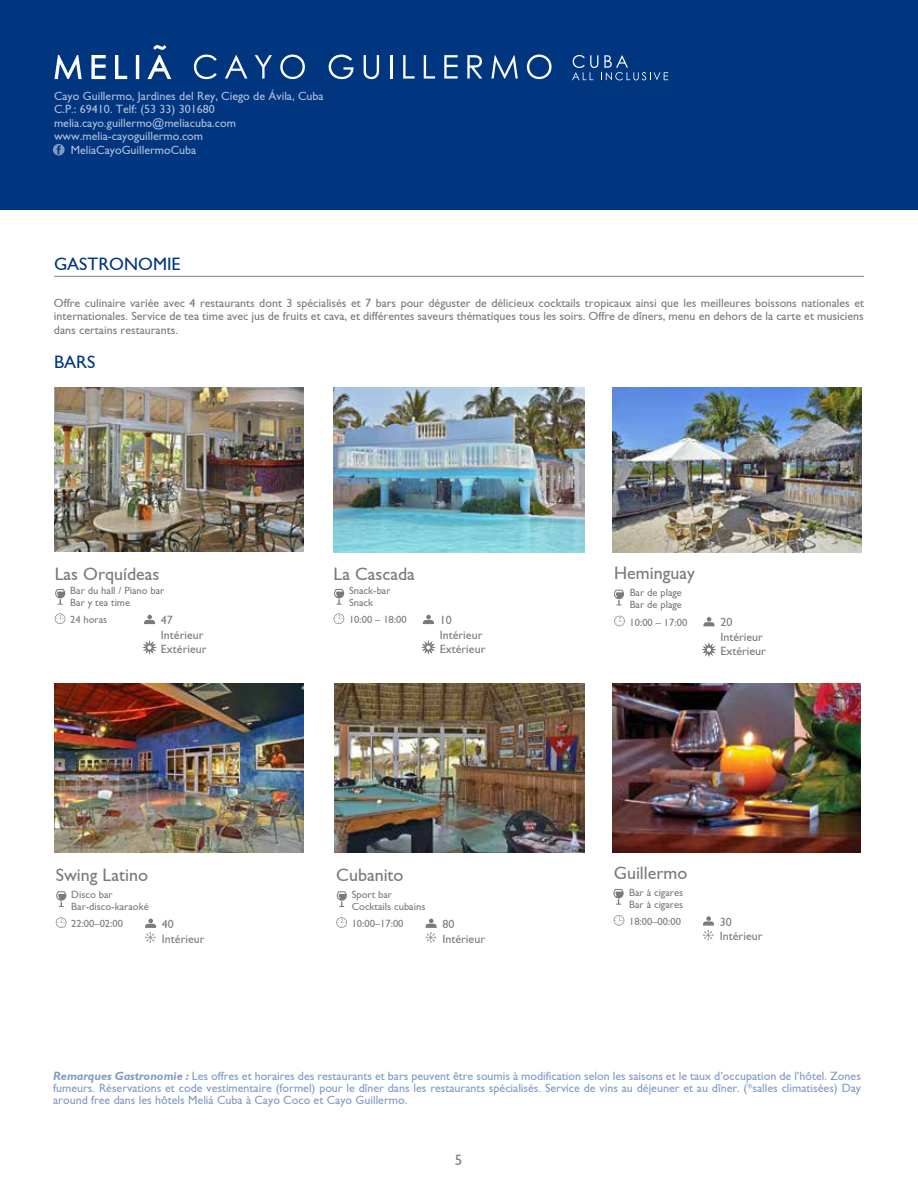
<style>
.page{position:relative;width:918px;height:1188px;background:#fff}
.page>*{position:absolute;margin:0;border:0;box-sizing:border-box;transform-origin:0 0}
.t1{font:18px "Gill Sans";color:#767b7d}
.t2{font:18px "Gill Sans";color:#003580}
.t3{font:15px "Gill Sans";color:#767b7d}
.t4{font:12px/14.4px "Gill Sans";color:#767b7d}
.t5{font:12px/12px "Gill Sans";color:#809ac0;text-align:justify}
.t6{font:12px "Gill Sans";color:#fff}
.t7{font:10.5px/12px "Gill Sans";color:#767b7d}
.s1{font-weight:700;font-style:italic}
</style>
<div class="page">
<div style="left:0;top:0;width:918px;height:210px;background:#003580"></div>
<svg style="left:194px;top:55px;width:23px;height:24px"></svg>
<svg style="left:225px;top:55px;width:22px;height:24px"></svg>
<svg style="left:255px;top:55px;width:17px;height:24px"></svg>
<svg style="left:280px;top:55px;width:25px;height:24px"></svg>
<svg style="left:329px;top:55px;width:25px;height:24px"></svg>
<svg style="left:364px;top:55px;width:15px;height:24px"></svg>
<hr style="left:390px;top:55px;width:2px;height:24px;background:#fff">
<svg style="left:403px;top:55px;width:12px;height:24px"></svg>
<svg style="left:424px;top:55px;width:11px;height:24px"></svg>
<svg style="left:444px;top:55px;width:14px;height:24px"></svg>
<svg style="left:467px;top:55px;width:15px;height:24px"></svg>
<svg style="left:491px;top:55px;width:27px;height:24px"></svg>
<svg style="left:527px;top:55px;width:25px;height:24px"></svg>
<svg style="left:55px;top:45px;width:116px;height:34px"></svg>
<svg style="left:572px;top:55px;width:96px;height:25px"></svg>
<svg style="left:53px;top:144px;width:12px;height:12px"></svg>
<hr style="left:54px;top:276px;width:810px;height:1px;background:#000">
<svg style="left:55px;top:613px;width:10px;height:11px"></svg>
<svg style="left:144px;top:615px;width:11px;height:9px"></svg>
<svg style="left:144px;top:642px;width:11px;height:11px"></svg>
<svg style="left:55px;top:589px;width:10px;height:16px"></svg>
<svg style="left:334px;top:613px;width:10px;height:11px"></svg>
<svg style="left:423px;top:615px;width:11px;height:9px"></svg>
<svg style="left:423px;top:642px;width:11px;height:11px"></svg>
<svg style="left:334px;top:589px;width:10px;height:16px"></svg>
<svg style="left:56px;top:917px;width:10px;height:11px"></svg>
<svg style="left:145px;top:919px;width:11px;height:24px"></svg>
<svg style="left:56px;top:891px;width:10px;height:16px"></svg>
<img style="left:54px;top:388px;width:250px;height:164px">
<img style="left:333px;top:388px;width:251px;height:165px">
<img style="left:54px;top:684px;width:250px;height:168px">
<svg style="left:336px;top:917px;width:11px;height:11px"></svg>
<svg style="left:426px;top:919px;width:11px;height:24px"></svg>
<svg style="left:337px;top:891px;width:10px;height:16px"></svg>
<img style="left:334px;top:684px;width:250px;height:168px">
<svg style="left:614px;top:915px;width:10px;height:11px"></svg>
<svg style="left:703px;top:916px;width:11px;height:24px"></svg>
<img style="left:612px;top:684px;width:249px;height:169px">
<svg style="left:613px;top:889px;width:11px;height:16px"></svg>
<svg style="left:614px;top:616px;width:11px;height:10px"></svg>
<svg style="left:703px;top:617px;width:12px;height:9px"></svg>
<svg style="left:703px;top:644px;width:12px;height:11px"></svg>
<img style="left:613px;top:388px;width:248px;height:165px">
<svg style="left:614px;top:590px;width:10px;height:15px"></svg>
<p class="t6" style="left:54px;top:89px;width:271px">Cayo Guillermo, Jardines del Rey, Ciego de Ávila, Cuba</p>
<p class="t6" style="left:54px;top:102px;width:162px">C.P.: 69410. Telf: (53 33) 301680</p>
<p class="t6" style="left:54px;top:116px;width:183px">melia.cayo.guillermo@meliacuba.com</p>
<p class="t6" style="left:54px;top:129px;width:151px">www.melia-cayoguillermo.com</p>
<p class="t6" style="left:71px;top:143px;width:127px">MeliaCayoGuillermoCuba</p>
<h1 class="t2" style="left:54px;top:254px;width:128px">GASTRONOMIE</h1>
<p class="t4" style="left:54px;top:296px;width:812px;line-height:13.5px;text-align:justify">Offre culinaire variée avec 4 restaurants dont 3 spécialisés et 7 bars pour déguster de délicieux cocktails tropicaux ainsi que les meilleures boissons nationales et internationales. Service de tea time avec jus de fruits et cava, et différentes saveurs thématiques tous les soirs. Offre de dîners, menu en dehors de la carte et musiciens dans certains restaurants.</p>
<h1 class="t2" style="left:54px;top:352px;width:43px">BARS</h1>
<h1 class="t1" style="left:55px;top:564px;width:106px">Las Orquídeas</h1>
<p class="t7" style="left:70px;top:614px;width:39px">24 horas</p>
<p class="t4" style="left:161px;top:613px;width:47px">47<br>Intérieur<br>Extérieur</p>
<p class="t7" style="left:70px;top:585px;width:96px">Bar du hall / Piano bar<br>Bar y tea time</p>
<h1 class="t1" style="left:334px;top:564px;width:83px">La Cascada</h1>
<p class="t7" style="left:349px;top:614px;width:59px">10:00 – 18:00</p>
<p class="t4" style="left:440px;top:613px;width:47px">10<br>Intérieur<br>Extérieur</p>
<p class="t7" style="left:349px;top:585px;width:43px">Snack-bar<br>Snack</p>
<h1 class="t1" style="left:614px;top:563px;width:82px">Heminguay</h1>
<p class="t7" style="left:630px;top:616px;width:59px">10:00 – 17:00</p>
<p class="t4" style="left:720px;top:615px;width:47px">20<br>Intérieur<br>Extérieur</p>
<p class="t7" style="left:630px;top:587px;width:54px">Bar de plage<br>Bar de plage</p>
<h1 class="t1" style="left:56px;top:864px;width:94px">Swing Latino</h1>
<p class="t7" style="left:71px;top:918px;width:53px">22:00–02:00</p>
<p class="t4" style="left:162px;top:916px;width:44px;line-height:14.9px">40<br>Intérieur</p>
<p class="t7" style="left:71px;top:888px;width:79px">Disco bar<br>Bar-disco-karaoké</p>
<h1 class="t1" style="left:336px;top:864px;width:69px">Cubanito</h1>
<p class="t7" style="left:352px;top:918px;width:53px">10:00–17:00</p>
<p class="t4" style="left:442px;top:916px;width:44px;line-height:14.9px">80<br>Intérieur</p>
<p class="t7" style="left:352px;top:888px;width:75px">Sport bar<br>Cocktails cubains</p>
<h1 class="t1" style="left:614px;top:862px;width:75px">Guillermo</h1>
<p class="t7" style="left:629px;top:915px;width:53px">18:00–00:00</p>
<p class="t4" style="left:720px;top:914px;width:44px;line-height:14.9px">30<br>Intérieur</p>
<p class="t7" style="left:629px;top:886px;width:55px">Bar à cigares<br>Bar à cigares</p>
<p class="t5" style="left:53px;top:1070px;width:809px"><span class="s1">Remarques Gastronomie :</span> Les offres et horaires des restaurants et bars peuvent être soumis à modification selon les saisons et le taux d’occupation de l’hôtel. Zones fumeurs. Réservations et code vestimentaire (formel) pour le dîner dans les restaurants spécialisés. Service de vins au déjeuner et au dîner. (*salles climatisées) Day around free dans les hôtels Meliá Cuba à Cayo Coco et Cayo Guillermo.</p>
<p class="t3" style="left:455px;top:1151px;width:9px">5</p>
</div>
